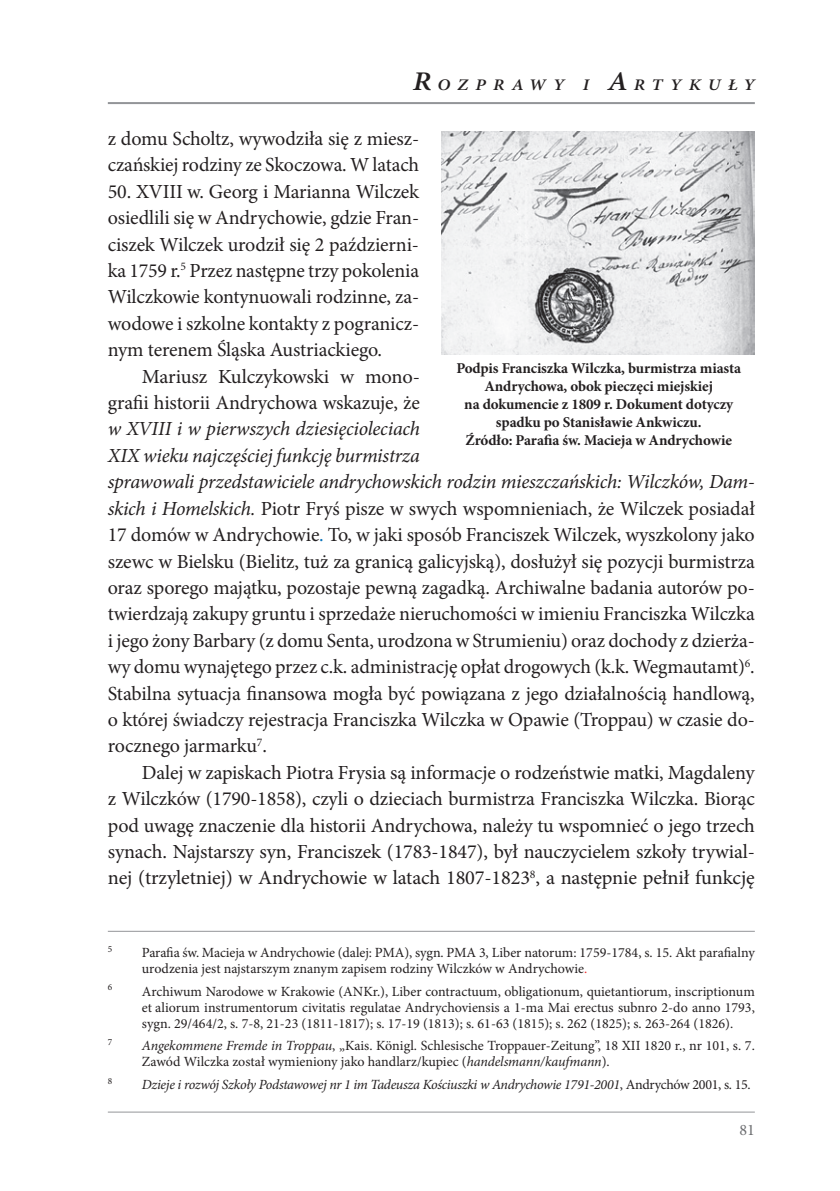
<style>
.page{position:relative;width:840px;height:1191px;background:#fff}
.page>*{position:absolute;margin:0;border:0;box-sizing:border-box;transform-origin:0 0}
.t1{font:20px/26.4px "Minion Pro";letter-spacing:-.01em;color:#231f20}
.t2{font:italic 600 16.2px "Minion Pro";letter-spacing:.4em;color:#231f20;scale:1.11 1}
.t3{font:16px "Minion Pro";color:#6c6d70}
.t4{font:700 15px/18px "Minion Pro";letter-spacing:-.01em;color:#231f20;text-align:center}
.t5{font:14px/16px "Minion Pro";color:#231f20}
.t6{font:italic 14px "Minion Pro";letter-spacing:-.025em;color:#231f20}
.t7{font:9.4px "Minion Pro";color:#231f20}
.s1{font-size:27px}
.s2{font-style:italic}
.s3{color:#0873bb}
.s4{color:#ee2d2d}
.s5{font-style:normal}
</style>
<div class="page">
<hr style="left:108px;top:1111px;width:646px;height:1px;background:#939598">
<hr style="left:108px;top:102px;width:646px;height:2px;background:#939598">
<hr style="left:108px;top:930px;width:646px;height:1px;background:#939598">
<img style="left:441px;top:132px;width:313px;height:222px">
<p class="t2" style="left:412px;top:73px;width:309px"><span class="s1">R</span>OZPRAWY I <span class="s1">A</span>RTYKUŁY</p>
<p class="t1" style="left:108px;top:125px;width:312px">z domu Scholtz, wywodziła się z miesz&shy;czańskiej rodziny ze Skoczowa. W latach</p>
<p class="t1" style="left:108px;top:178px;width:313px;text-align:justify">50. XVIII w. Georg i Marianna Wilczek osiedlili się w Andrychowie, gdzie Fran&shy;ciszek Wilczek urodził się 2 październi&shy;ka 1759 r.<sup>5</sup> Przez następne trzy pokolenia Wilczkowie kontynuowali rodzinne, za&shy;wodowe i szkolne kontakty z pogranicz&shy;nym terenem Śląska Austriackiego.</p>
<p class="t1" style="left:108px;top:363px;width:313px;text-align:right">Mariusz Kulczykowski w mono&shy;grafii historii Andrychowa wskazuje, że</p>
<p class="t1" style="left:108px;top:416px;width:648px"><span class="s2">w XVIII i w pierwszych dziesięcioleciach<br>XIX wieku najczęściej funkcję burmistrza<br>sprawowali przedstawiciele andrychowskich rodzin mieszczańskich: Wilczków, Dam&shy;skich i Homelskich.</span> Piotr Fryś pisze w swych wspomnieniach, że Wilczek posiadał 17 domów w Andrychowie<span class="s3">.</span> To, w jaki sposób Franciszek Wilczek, wyszkolony jako szewc w Bielsku (Bielitz, tuż za granicą galicyjską), dosłużył się pozycji burmistrza oraz sporego majątku, pozostaje pewną zagadką. Archiwalne badania autorów po&shy;twierdzają zakupy gruntu i sprzedaże nieruchomości w imieniu Franciszka Wilczka i jego żony Barbary (z domu Senta, urodzona w Strumieniu) oraz dochody z dzierża&shy;wy domu wynajętego przez c.k. administrację opłat drogowych (k.k. Wegmautamt)<sup>6</sup>.<br>Stabilna sytuacja finansowa mogła być powiązana z jego działalnością handlową, o której świadczy rejestracja Franciszka Wilczka w Opawie (Troppau) w czasie do&shy;rocznego jarmarku<sup>7</sup>.</p>
<p class="t1" style="left:108px;top:759px;width:648px;text-align:justify;text-indent:34px">Dalej w zapiskach Piotra Frysia są informacje o rodzeństwie matki, Magdaleny z Wilczków (1790-1858), czyli o dzieciach burmistrza Franciszka Wilczka. Biorąc pod uwagę znaczenie dla historii Andrychowa, należy tu wspomnieć o jego trzech synach. Najstarszy syn, Franciszek (1783-1847), był nauczycielem szkoły trywial&shy;nej (trzyletniej) w Andrychowie w latach 1807-1823<sup>8</sup>, a następnie pełnił funkcję</p>
<p class="t4" style="left:456px;top:359px;width:286px">Podpis Franciszka Wilczka, burmistrza miasta Andrychowa, obok pieczęci miejskiej<br>na dokumencie z 1809 r. Dokument dotyczy spadku po Stanisławie Ankwiczu.<br>Źródło: Parafia św. Macieja w Andrychowie</p>
<p class="t7" style="left:108px;top:942px;width:6px">5</p>
<p class="t5" style="left:142px;top:944px;width:614px">Parafia św. Macieja w Andrychowie (dalej: PMA), sygn. PMA 3, Liber natorum: 1759-1784, s. 15. Akt parafialny urodzenia jest najstarszym znanym zapisem rodziny Wilczków w Andrychowie<span class="s4">.</span></p>
<p class="t7" style="left:108px;top:981px;width:6px">6</p>
<p class="t5" style="left:142px;top:983px;width:614px;text-align:justify">Archiwum Narodowe w Krakowie (ANKr.), Liber contractuum, obligationum, quietantiorum, inscriptionum et aliorum instrumentorum civitatis regulatae Andrychoviensis a 1-ma Mai erectus subnro 2-do anno 1793, sygn. 29/464/2, s. 7-8, 21-23 (1811-1817); s. 17-19 (1813); s. 61-63 (1815); s. 262 (1825); s. 263-264 (1826).</p>
<p class="t7" style="left:108px;top:1035px;width:6px">7</p>
<p class="t5" style="left:142px;top:1037px;width:614px"><span class="s2">Angekommene Fremde in Troppau</span>, „Kais. Königl. Schlesische Troppauer-Zeitung”, 18 XII 1820 r., nr 101, s. 7.<br>Zawód Wilczka został wymieniony jako handlarz/kupiec (<span class="s2">handelsmann/kaufmann</span>).</p>
<p class="t7" style="left:108px;top:1074px;width:6px">8</p>
<p class="t6" style="left:142px;top:1074px;width:610px">Dzieje i rozwój Szkoły Podstawowej nr 1 im Tadeusza Kościuszki w Andrychowie 1791-2001<span class="s5">, Andrychów 2001, s. 15.</span></p>
<p class="t3" style="left:739px;top:1118px;width:17px">81</p>
</div>
